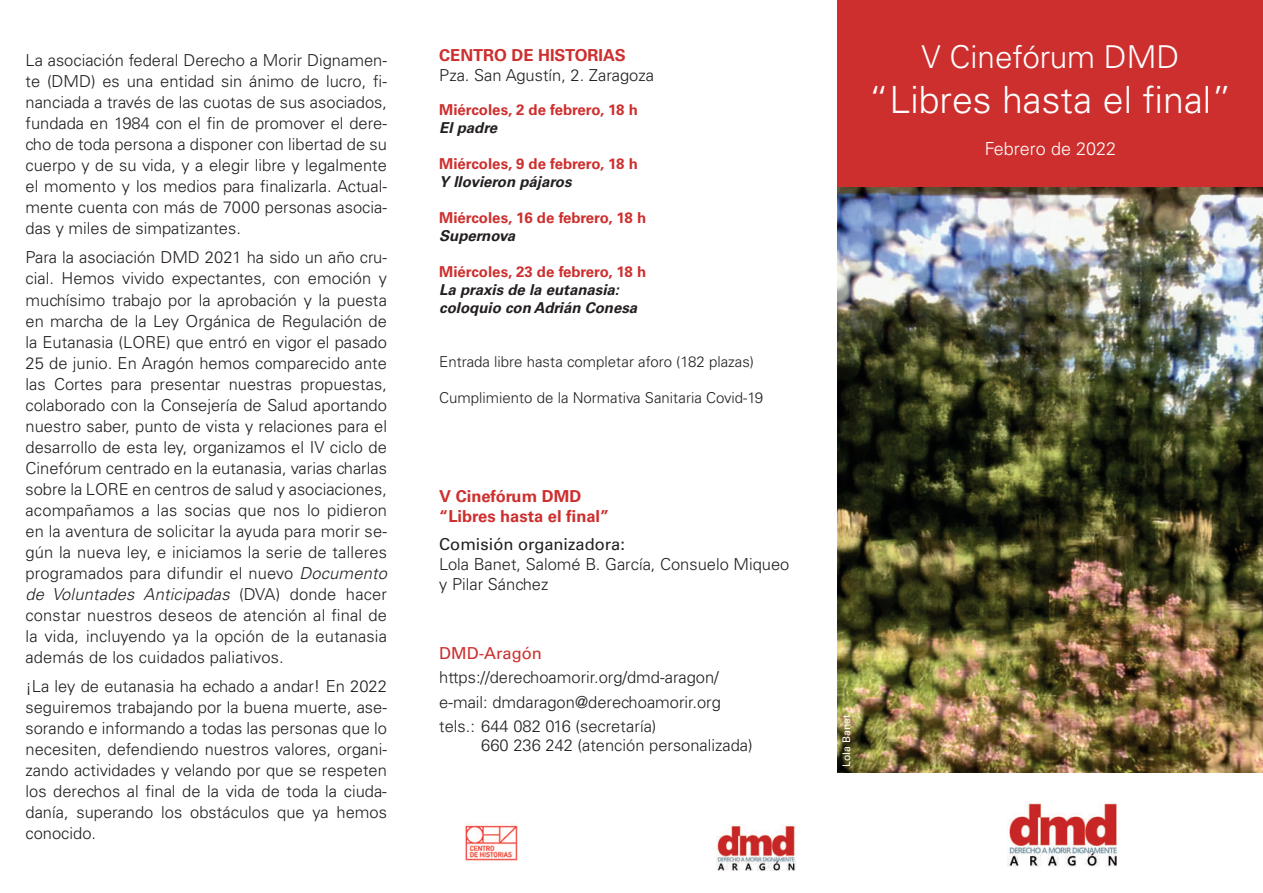
<style>
.page{position:relative;width:1263px;height:893px;background:#fff}
.page>*{position:absolute;margin:0;border:0;box-sizing:border-box;transform-origin:0 0}
.t1{font:300 37.5px "Univers LT Std";color:#fff}
.t2{font:300 31.5px "Univers LT Std";color:#fff}
.t3{font:300 18px "Univers LT Std";color:#fff}
.t4{font:300 16.5px/21px "Univers LT Std";color:#231f20;text-align:justify}
.t5{font:700 16.5px/19.8px "Univers LT Std";color:#cd2f2e}
.t6{font:16.5px "Univers LT Std";color:#231f20}
.t7{font:16.5px "Univers LT Std";color:#cd2f2e}
.t8{font:700 15px "Univers LT Std";color:#cd2f2e}
.t9{font:300 15px "Univers LT Std";color:#231f20}
.t10{font:italic 700 15px/18px "Univers LT Std";color:#231f20}
.t11{font:10.5px "Univers LT Std";color:#fff}
.s1{font-style:italic}
</style>
<div class="page">
<div style="left:838px;top:0;width:425px;height:188px;background:#cd2f2e"></div>
<img style="left:1007px;top:801px;width:110px;height:66px">
<img style="left:717px;top:824px;width:78px;height:46px">
<img style="left:838px;top:188px;width:425px;height:584px">
<img style="left:464px;top:822px;width:54px;height:41px">
<p class="t4" style="left:26px;top:50px;width:363px">La asociación federal Derecho a Morir Dignamen&shy;te (DMD) es una entidad sin ánimo de lucro, fi&shy;nanciada a través de las cuotas de sus asociados, fundada en 1984 con el fin de promover el dere&shy;cho de toda persona a disponer con libertad de su cuerpo y de su vida, y a elegir libre y legalmente el momento y los medios para finalizarla. Actual&shy;mente cuenta con más de 7000 personas asocia&shy;das y miles de simpatizantes.</p>
<p class="t4" style="left:26px;top:247px;width:363px">Para la asociación DMD 2021 ha sido un año cru&shy;cial. Hemos vivido expectantes, con emoción y muchísimo trabajo por la aprobación y la puesta en marcha de la Ley Orgánica de Regulación de la Eutanasia (LORE) que entró en vigor el pasado 25 de junio. En Aragón hemos comparecido ante las Cortes para presentar nuestras propuestas, colaborado con la Consejería de Salud aportando nuestro saber, punto de vista y relaciones para el desarrollo de esta ley, organizamos el IV ciclo de Cinefórum centrado en la eutanasia, varias charlas sobre la LORE en centros de salud y asociaciones, acompañamos a las socias que nos lo pidieron en la aventura de solicitar la ayuda para morir se&shy;gún la nueva ley, e iniciamos la serie de talleres programados para difundir el nuevo <span class="s1">Documento de Voluntades Anticipadas</span> (DVA) donde hacer constar nuestros deseos de atención al final de la vida, incluyendo ya la opción de la eutanasia además de los cuidados paliativos.</p>
<p class="t4" style="left:26px;top:676px;width:363px">¡La ley de eutanasia ha echado a andar! En 2022 seguiremos trabajando por la buena muerte, ase&shy;sorando e informando a todas las personas que lo necesiten, defendiendo nuestros valores, organi&shy;zando actividades y velando por que se respeten los derechos al final de la vida de toda la ciuda&shy;danía, superando los obstáculos que ya hemos conocido.</p>
<p class="t5" style="left:439px;top:46px;width:188px">CENTRO DE HISTORIAS</p>
<p class="t4" style="left:439px;top:65px;width:216px">Pza. San Agustín, 2. Zaragoza</p>
<p class="t8" style="left:439px;top:101px;width:200px">Miércoles, 2 de febrero, 18 h</p>
<p class="t10" style="left:439px;top:119px;width:59px">El padre</p>
<p class="t8" style="left:439px;top:155px;width:200px">Miércoles, 9 de febrero, 18 h</p>
<p class="t10" style="left:439px;top:173px;width:134px">Y llovieron pájaros</p>
<p class="t8" style="left:439px;top:209px;width:208px">Miércoles, 16 de febrero, 18 h</p>
<p class="t10" style="left:439px;top:227px;width:78px">Supernova</p>
<p class="t8" style="left:439px;top:263px;width:208px">Miércoles, 23 de febrero, 18 h</p>
<p class="t10" style="left:439px;top:281px;width:199px">La praxis de la eutanasia: coloquio con Adrián Conesa</p>
<p class="t9" style="left:439px;top:353px;width:316px">Entrada libre hasta completar aforo (182 plazas)</p>
<p class="t9" style="left:439px;top:389px;width:326px">Cumplimiento de la Normativa Sanitaria Covid-19</p>
<p class="t5" style="left:439px;top:486px;width:172px">V Cinefórum DMD “Libres hasta el final”</p>
<p class="t6" style="left:439px;top:534px;width:187px">Comisión organizadora:</p>
<p class="t4" style="left:439px;top:554px;width:352px;line-height:19.8px">Lola Banet, Salomé B. García, Consuelo Miqueo y Pilar Sánchez</p>
<p class="t7" style="left:439px;top:644px;width:104px">DMD-Aragón</p>
<p class="t4" style="left:439px;top:666px;width:283px;line-height:24px;text-align:left">https://derechoamorir.org/dmd-aragon/ e-mail: dmdaragon@derechoamorir.org tels.: 644 082 016 (secretaría)</p>
<p class="t4" style="left:481px;top:735px;width:273px">660 236 242 (atención personalizada)</p>
<h2 class="t2" style="left:921px;top:38px;width:259px">V Cinefórum DMD</h2>
<h1 class="t1" style="left:869px;top:77px;width:365px">“Libres hasta el final”</h1>
<p class="t3" style="left:985px;top:137px;width:133px">Febrero de 2022</p>
<p class="t11" style="left:840px;top:767px;width:54px;rotate:-90deg">Lola Banet</p>
</div>
